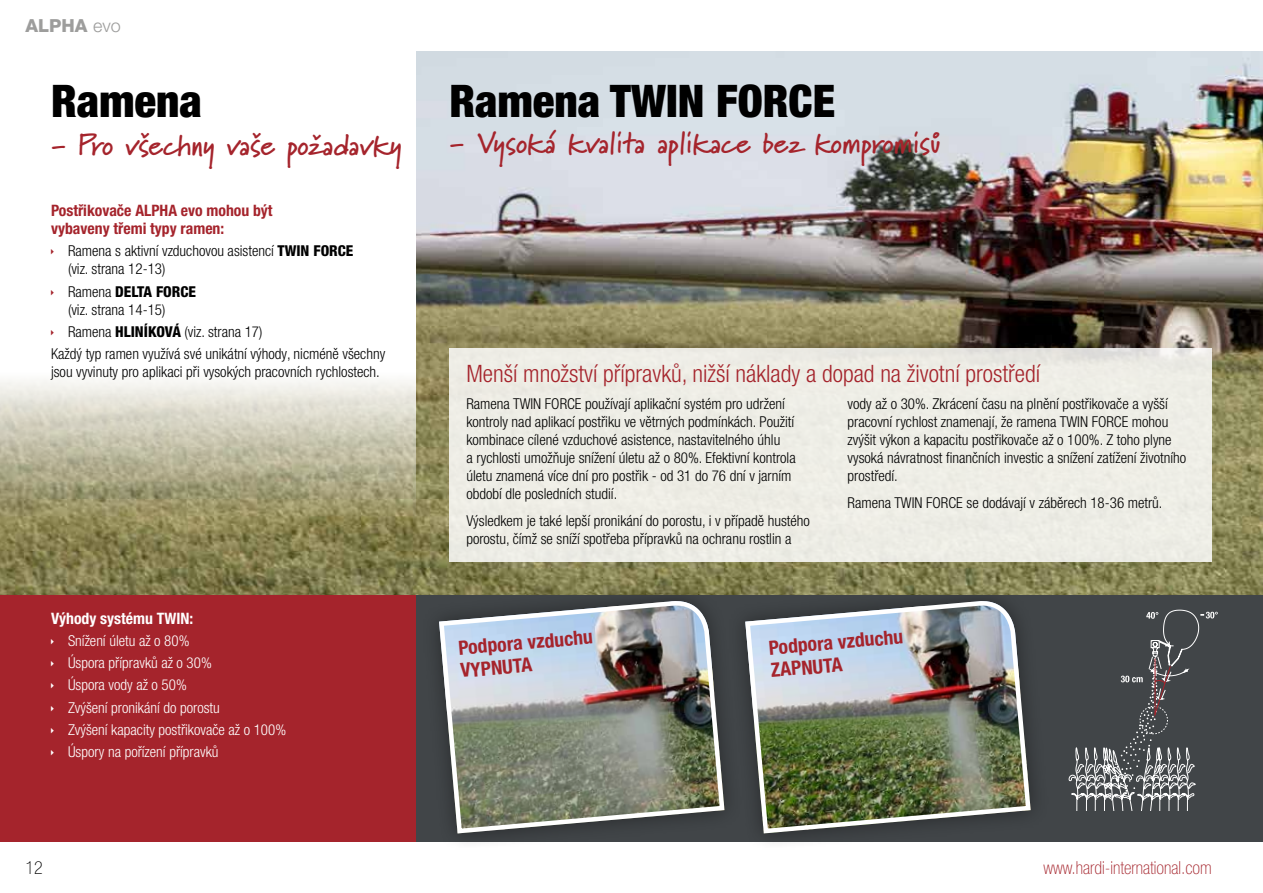
<style>
.page{position:relative;width:1263px;height:893px;background:#fff}
.page>*{position:absolute;margin:0;border:0;box-sizing:border-box;transform-origin:0 0}
.t1{font:900 condensed 45px "Helvetica Neue LT Pro";color:#000}
.t2{font:700 30px "Marydale";color:#a5242c}
.t3{font:300 condensed 24px "Helvetica Neue LT Pro";color:#a5242c}
.t4{font:700 condensed 19.65px/22.5px "Helvetica Neue LT Pro";color:#a5242c}
.t5{font:100 condensed 18px "Helvetica Neue LT Pro";color:#a5242c}
.t6{font:800 18px "Helvetica Neue LT Pro";color:#9d9d9c}
.t7{font:100 condensed 18px "Helvetica Neue LT Pro";color:#000}
.t8{font:700 condensed 15.75px/18px "Helvetica Neue LT Pro";color:#a5242c}
.t9{font:700 condensed 15.75px "Helvetica Neue LT Pro";color:#fff}
.t10{font:300 condensed 15px/18px "Helvetica Neue LT Pro";color:#000}
.t11{font:300 condensed 15px/22.2px "Helvetica Neue LT Pro";color:#fff}
.s1{font-weight:300}
.s2{font-weight:800}
</style>
<div class="page">
<img style="left:0;top:51px;width:1263px;height:544px">
<div style="left:415px;top:595px;width:848px;height:247px;background:#414548"></div>
<svg style="left:0;top:51px;width:415px;height:510px"></svg>
<div style="left:449px;top:348px;width:763px;height:213px;background:#eeede6"></div>
<div style="left:0;top:595px;width:415px;height:247px;background:#a5242c"></div>
<div style="left:421px;top:582px;width:321px;height:269px;background:#000;opacity:.4"></div>
<img style="left:437px;top:601px;width:290px;height:235px">
<div style="left:727px;top:582px;width:321px;height:269px;background:#000;opacity:.4"></div>
<img style="left:743px;top:601px;width:290px;height:235px">
<svg style="left:1068px;top:609px;width:150px;height:202px"></svg>
<svg style="left:51px;top:249px;width:3px;height:6px"></svg>
<svg style="left:51px;top:289px;width:3px;height:6px"></svg>
<svg style="left:51px;top:330px;width:3px;height:5px"></svg>
<p class="t6" style="left:26px;top:15px;width:97px">ALPHA <span class="s1">evo</span></p>
<h1 class="t1" style="left:51px;top:74px;width:152px">Ramena</h1>
<h2 class="t2" style="left:51px;top:127px;width:352px">- Pro všechny vaše požadavky</h2>
<p class="t8" style="left:51px;top:201px;width:223px">Postřikovače ALPHA evo mohou být vybaveny třemi typy ramen:</p>
<p class="t10" style="left:68px;top:242px;width:287px">Ramena s aktivní vzduchovou asistencí <span class="s2">TWIN FORCE </span>(viz. strana 12-13)</p>
<p class="t10" style="left:68px;top:282px;width:130px">Ramena <span class="s2">DELTA FORCE </span>(viz. strana 14-15)</p>
<p class="t10" style="left:51px;top:320px;width:336px;line-height:22.2px;text-indent:17px">Ramena <span class="s2">HLINÍKOVÁ</span> (viz. strana 17)<br>Každý typ ramen využívá své unikátní výhody, nicméně všechny</p>
<p class="t10" style="left:51px;top:363px;width:330px">jsou vyvinuty pro aplikaci při vysokých pracovních rychlostech.</p>
<h1 class="t1" style="left:449px;top:74px;width:387px">Ramena TWIN FORCE</h1>
<h2 class="t2" style="left:449px;top:125px;width:493px">- Vysoká kvalita aplikace bez kompromisů</h2>
<h3 class="t3" style="left:466px;top:360px;width:575px">Menší množství přípravků, nižší náklady a dopad na životní prostředí</h3>
<p class="t10" style="left:466px;top:395px;width:331px">Ramena TWIN FORCE používají aplikační systém pro udržení kontroly nad aplikací postřiku ve větrných podmínkách. Použití kombinace cílené vzduchové asistence, nastavitelného úhlu<br>a rychlosti umožňuje snížení úletu až o 80%. Efektivní kontrola úletu znamená více dní pro postřik - od 31 do 76 dní v jarním období dle posledních studií.</p>
<p class="t10" style="left:466px;top:512px;width:345px">Výsledkem je také lepší pronikání do porostu, i v případě hustého porostu, čímž se sníží spotřeba přípravků na ochranu rostlin a</p>
<p class="t10" style="left:848px;top:395px;width:340px">vody až o 30%. Zkrácení času na plnění postřikovače a vyšší pracovní rychlost znamenají, že ramena TWIN FORCE mohou zvýšit výkon a kapacitu postřikovače až o 100%. Z toho plyne vysoká návratnost finančních investic a snížení zatížení životního prostředí.</p>
<p class="t10" style="left:848px;top:494px;width:316px">Ramena TWIN FORCE se dodávají v záběrech 18-36 metrů.</p>
<p class="t9" style="left:51px;top:609px;width:144px">Výhody systému TWIN:</p>
<p class="t11" style="left:68px;top:629px;width:220px">Snížení úletu až o 80%<br>Úspora přípravků až o 30%<br>Úspora vody až o 50%<br>Zvýšení pronikání do porostu<br>Zvýšení kapacity postřikovače až o 100%<br>Úspory na pořízení přípravků</p>
<h3 class="t4" style="left:458px;top:637px;width:136px;rotate:-5deg">Podpora vzduchu<br>VYPNUTA</h3>
<h3 class="t4" style="left:768px;top:637px;width:136px;rotate:-5deg">Podpora vzduchu<br>ZAPNUTA</h3>
<p class="t7" style="left:26px;top:857px;width:19px">12</p>
<p class="t5" style="left:1043px;top:857px;width:170px">www.hardi-international.com</p>
</div>
